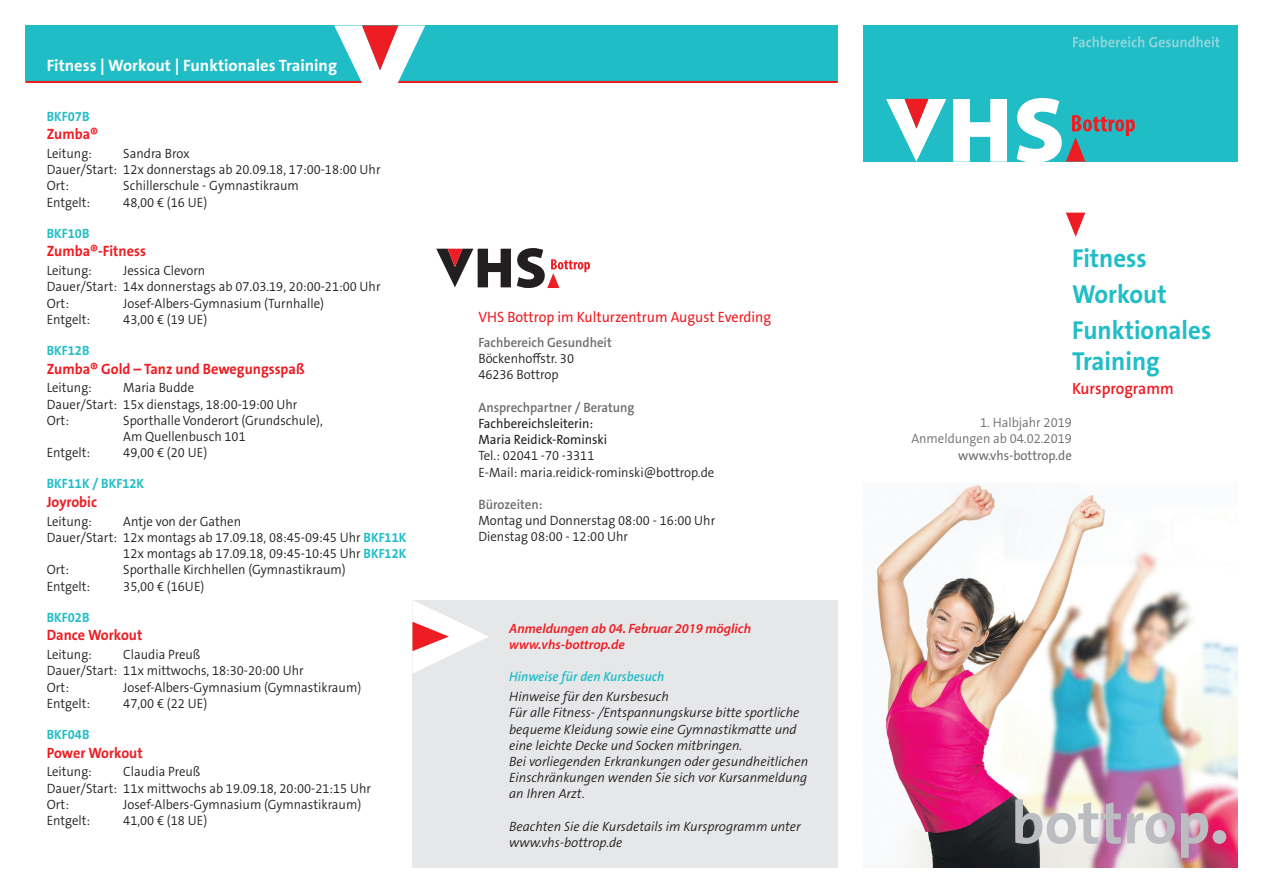
<style>
.page{position:relative;width:1263px;height:893px;background:#fff}
.page>*{position:absolute;margin:0;border:0;box-sizing:border-box;transform-origin:0 0}
.t1{font:700 26.1px/35.7px "The Sans B Plus W7";color:#21bdc6;scale:.95 1}
.t2{font:700 16.5px "The Sans B Plus W7";color:#fff}
.t3{font:600 16.5px "The Sans B Plus W6";color:#ee1d23;scale:.95 1}
.t4{font:700 15px "The Sans B Plus W7";color:#ee1d23;scale:.95 1}
.t5{font:15px "The Sans B Plus W5 Plain";color:#ee1d23;scale:.95 1}
.t6{font:300 13.5px/16.2px "The Sans B Plus W4";color:#231f20;scale:.95 1}
.t7{font:italic 300 13.5px/16.2px "The Sans B Plus W4";color:#231f20}
.t8{font:600 13.5px "The Sans B Plus W6";color:#6c6d70;scale:.95 1}
.t9{font:italic 600 13.5px/16.2px "Myriad Pro";color:#ee1d23}
.t10{font:700 13.5px "The Sans B Plus W7";color:#21bdc6;scale:.95 1}
.t11{font:13.5px/16.2px "The Sans B Plus W5 Plain";color:#231f20;scale:.95 1}
.t12{font:300 13.5px/16.2px "The Sans B Plus W4";color:#6c6d70;text-align:right;scale:.95 1}
.t13{font:italic 600 13.5px "The Sans B Plus W6";color:#21bdc6;scale:.95 1}
.t14{font:13.5px "The Sans B Plus W5 Plain";color:#6c6d70;scale:.95 1}
.s1{font-family:"The Sans B Plus W7";font-weight:700;color:#21bdc6}
</style>
<div class="page">
<img style="left:876px;top:484px;width:361px;height:383px">
<div style="left:412px;top:600px;width:426px;height:267px;background:#e6e7e9"></div>
<div style="left:26px;top:26px;width:812px;height:56px;background:#21bdc6"></div>
<hr style="left:26px;top:81px;width:812px;height:2px;background:#ee1d23">
<svg style="left:334px;top:26px;width:91px;height:57px"></svg>
<svg style="left:412px;top:600px;width:77px;height:73px"></svg>
<svg style="left:1015px;top:799px;width:106px;height:45px;background:#c8bfc2"></svg>
<svg style="left:1127px;top:812px;width:48px;height:32px;background:#cfc9cd"></svg>
<svg style="left:1181px;top:813px;width:27px;height:45px"></svg>
<div style="left:1212px;top:830px;width:14px;height:14px;background:#bcbdc0;border-radius:50%"></div>
<svg style="left:436px;top:248px;width:154px;height:40px"></svg>
<div style="left:863px;top:26px;width:374px;height:136px;background:#21bdc6"></div>
<svg style="left:886px;top:98px;width:249px;height:64px"></svg>
<svg style="left:1066px;top:213px;width:19px;height:24px"></svg>
<svg style="left:1073px;top:36px;width:147px;height:11px"></svg>
<p class="t2" style="left:47px;top:55px;width:292px">Fitness | Workout | Funktionales Training</p>
<p class="t10" style="left:47px;top:107px;width:46px">BKF07B</p>
<p class="t4" style="left:47px;top:125px;width:56px">Zumba®</p>
<p class="t6" style="left:47px;top:145px;width:49px">Leitung:</p>
<p class="t6" style="left:47px;top:145px;width:353px;text-indent:77px">Sandra Brox<br>Dauer/Start: 12x donnerstags ab 20.09.18, 17:00-18:00 Uhr<br>Ort:</p>
<p class="t6" style="left:123px;top:178px;width:186px">Schillerschule - Gymnastikraum</p>
<p class="t6" style="left:47px;top:194px;width:47px">Entgelt:</p>
<p class="t6" style="left:123px;top:194px;width:90px">48,00 € (16 UE)</p>
<p class="t10" style="left:47px;top:224px;width:46px">BKF10B</p>
<p class="t4" style="left:47px;top:242px;width:106px">Zumba®-Fitness</p>
<p class="t6" style="left:47px;top:263px;width:49px">Leitung:</p>
<p class="t6" style="left:47px;top:263px;width:353px;text-indent:77px">Jessica Clevorn<br>Dauer/Start: 14x donnerstags ab 07.03.19, 20:00-21:00 Uhr<br>Ort:</p>
<p class="t6" style="left:123px;top:295px;width:213px">Josef-Albers-Gymnasium (Turnhalle)</p>
<p class="t6" style="left:47px;top:311px;width:47px">Entgelt:</p>
<p class="t6" style="left:123px;top:311px;width:90px">43,00 € (19 UE)</p>
<p class="t10" style="left:47px;top:342px;width:46px">BKF12B</p>
<p class="t4" style="left:47px;top:359px;width:273px">Zumba® Gold – Tanz und Bewegungsspaß</p>
<p class="t6" style="left:47px;top:380px;width:49px">Leitung:</p>
<p class="t6" style="left:47px;top:380px;width:265px;text-indent:77px">Maria Budde<br>Dauer/Start: 15x dienstags, 18:00-19:00 Uhr<br>Ort:</p>
<p class="t6" style="left:123px;top:412px;width:211px">Sporthalle Vonderort (Grundschule),<br>Am Quellenbusch 101</p>
<p class="t6" style="left:47px;top:445px;width:47px">Entgelt:</p>
<p class="t6" style="left:123px;top:445px;width:90px">49,00 € (20 UE)</p>
<p class="t10" style="left:47px;top:475px;width:104px">BKF11K / BKF12K</p>
<p class="t4" style="left:47px;top:492px;width:54px">Joyrobic</p>
<p class="t6" style="left:47px;top:513px;width:49px">Leitung:</p>
<p class="t6" style="left:123px;top:513px;width:125px">Antje von der Gathen</p>
<p class="t6" style="left:47px;top:529px;width:380px">Dauer/Start: 12x montags ab 17.09.18, 08:45-09:45 Uhr <span class="s1">BKF11K</span></p>
<p class="t6" style="left:123px;top:546px;width:299px">12x montags ab 17.09.18, 09:45-10:45 Uhr <span class="s1">BKF12K</span></p>
<p class="t6" style="left:47px;top:562px;width:25px">Ort:</p>
<p class="t6" style="left:123px;top:562px;width:235px">Sporthalle Kirchhellen (Gymnastikraum)</p>
<p class="t6" style="left:47px;top:578px;width:47px">Entgelt:</p>
<p class="t6" style="left:123px;top:578px;width:87px">35,00 € (16UE)</p>
<p class="t10" style="left:47px;top:608px;width:46px">BKF02B</p>
<p class="t4" style="left:47px;top:626px;width:102px">Dance Workout</p>
<p class="t6" style="left:47px;top:647px;width:49px">Leitung:</p>
<p class="t6" style="left:47px;top:647px;width:272px;text-indent:77px">Claudia Preuß<br>Dauer/Start: 11x mittwochs, 18:30-20:00 Uhr<br>Ort:</p>
<p class="t6" style="left:123px;top:679px;width:252px">Josef-Albers-Gymnasium (Gymnastikraum)</p>
<p class="t6" style="left:47px;top:695px;width:47px">Entgelt:</p>
<p class="t6" style="left:123px;top:695px;width:90px">47,00 € (22 UE)</p>
<p class="t10" style="left:47px;top:726px;width:46px">BKF04B</p>
<p class="t4" style="left:47px;top:743px;width:102px">Power Workout</p>
<p class="t6" style="left:47px;top:764px;width:49px">Leitung:</p>
<p class="t6" style="left:47px;top:764px;width:343px;text-indent:77px">Claudia Preuß<br>Dauer/Start: 11x mittwochs ab 19.09.18, 20:00-21:15 Uhr<br>Ort:</p>
<p class="t6" style="left:123px;top:796px;width:252px">Josef-Albers-Gymnasium (Gymnastikraum)</p>
<p class="t6" style="left:47px;top:812px;width:47px">Entgelt:</p>
<p class="t6" style="left:123px;top:812px;width:90px">41,00 € (18 UE)</p>
<p class="t5" style="left:478px;top:308px;width:310px">VHS Bottrop im Kulturzentrum August Everding</p>
<p class="t8" style="left:478px;top:334px;width:142px">Fachbereich Gesundheit</p>
<p class="t6" style="left:478px;top:351px;width:102px">Böckenhoffstr. 30<br>46236 Bottrop</p>
<p class="t8" style="left:478px;top:399px;width:166px">Ansprechpartner / Beratung</p>
<p class="t11" style="left:478px;top:415px;width:137px">Fachbereichsleiterin:<br>Maria Reidick-Rominski</p>
<p class="t6" style="left:478px;top:448px;width:250px">Tel.: 02041 -70 -3311<br>E-Mail: maria.reidick-rominski@bottrop.de</p>
<p class="t8" style="left:478px;top:496px;width:69px">Bürozeiten:</p>
<p class="t6" style="left:478px;top:513px;width:251px">Montag und Donnerstag 08:00 - 16:00 Uhr<br>Dienstag 08:00 - 12:00 Uhr</p>
<p class="t9" style="left:509px;top:620px;width:243px">Anmeldungen ab 04. Februar 2019 möglich www.vhs-bottrop.de</p>
<p class="t13" style="left:509px;top:668px;width:165px">Hinweise für den Kursbesuch</p>
<p class="t7" style="left:509px;top:689px;width:300px">Hinweise für den Kursbesuch<br>Für alle Fitness- /Entspannungskurse bitte sportliche bequeme Kleidung sowie eine Gymnastikmatte und eine leichte Decke und Socken mitbringen.<br>Bei vorliegenden Erkrankungen oder gesundheitlichen Einschränkungen wenden Sie sich vor Kursanmeldung an Ihren Arzt.</p>
<p class="t7" style="left:509px;top:818px;width:293px">Beachten Sie die Kursdetails im Kursprogramm unter www.vhs-bottrop.de</p>
<h1 class="t1" style="left:1072px;top:241px;width:148px">Fitness<br>Workout<br>Funktionales</h1>
<h1 class="t1" style="left:1072px;top:344px;width:94px">Training</h1>
<p class="t3" style="left:1072px;top:378px;width:109px">Kursprogramm</p>
<p class="t12" style="left:911px;top:415px;width:170px">1. Halbjahr 2019<br>Anmeldungen ab 04.02.2019</p>
<p class="t14" style="left:958px;top:446px;width:121px">www.vhs-bottrop.de</p>
</div>
